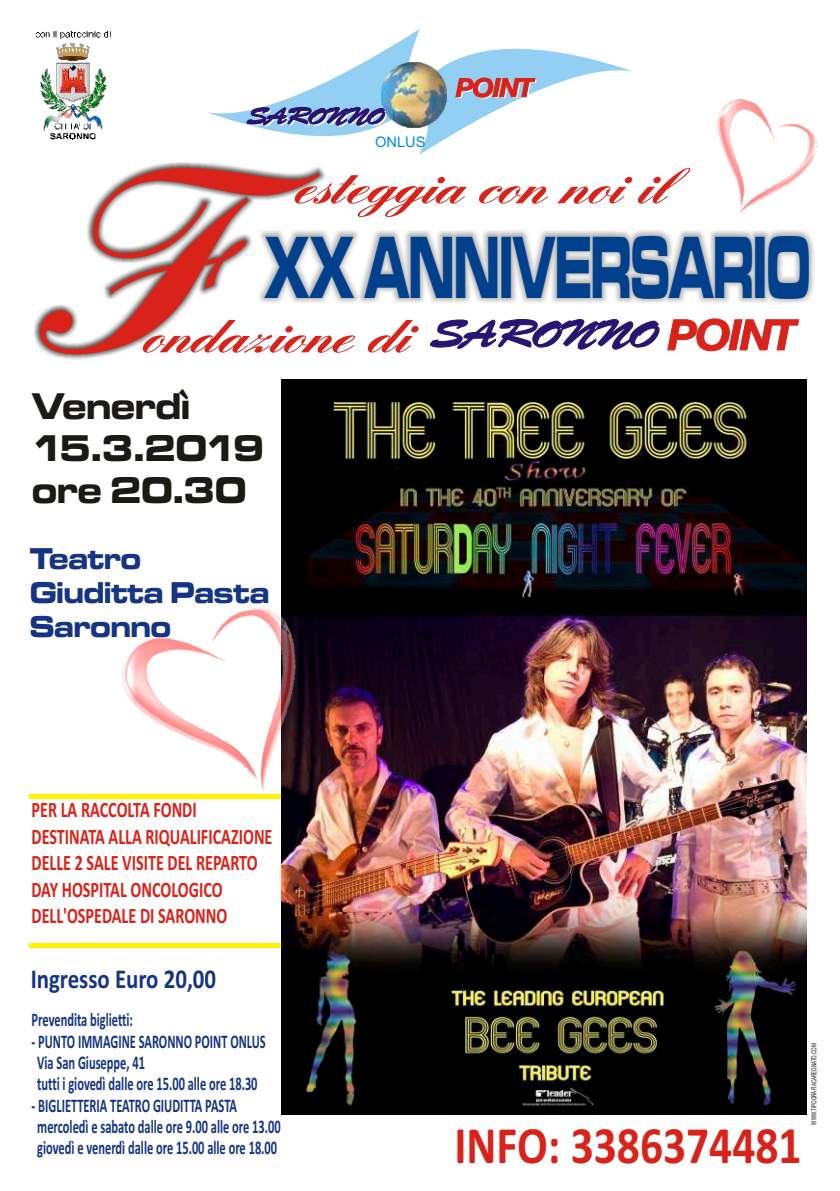
<style>
.page{position:relative;width:840px;height:1191px;background:#fff}
.page>*{position:absolute;margin:0;border:0;box-sizing:border-box;transform-origin:0 0}
.t1{font:700 269.6px "Englische Sch T";color:#d9231a}
.t2{font:91.6px "Microgramma D Bold Exte";color:#00408c;scale:.48 1}
.t3{font:700 53px "Englische Sch T";letter-spacing:-.03em;color:#d9231a;scale:1.14 1}
.t4{font:700 52.8px "Calibri";color:#d9231a;scale:.86 1}
.t5{font:700 52.8px "Englische Sch T";letter-spacing:-.03em;color:#d9231a;scale:1.14 1}
.t6{font:38.6px/42.2px "Microgramma D Bold Exte";color:#1c1a15;scale:.89 1}
.t7{font:31.2px/34px "Microgramma D Bold Exte";color:#153484;scale:.89 1}
.t8{font:700 27.4px "Calibri";color:#153484;scale:.84 1}
.t9{font:700 22px/26.6px "Calibri";color:#d9231a;scale:.73 1}
.t10{font:700 19.4px/21.4px "Calibri";color:#153484;scale:.64 1}
.t11{font:14.6px "Arial";color:#0091de}
.t12{font:7px "Arial";color:#1c1a15;scale:.64 1}
</style>
<div class="page">
<div style="left:29px;top:943px;width:316px;height:5px;background:#fef400"></div>
<div style="left:29px;top:794px;width:316px;height:5px;background:#fef400"></div>
<img style="left:282px;top:380px;width:524px;height:734px">
<svg style="left:207px;top:29px;width:426px;height:126px"></svg>
<svg style="left:429px;top:318px;width:371px;height:34px"></svg>
<img style="left:36px;top:31px;width:75px;height:109px">
<img style="left:122px;top:584px;width:227px;height:248px">
<img style="left:717px;top:99px;width:101px;height:116px">
<img style="left:35px;top:162px;width:290px;height:198px">
<img style="left:258px;top:229px;width:556px;height:76px">
<p class="t11" style="left:375px;top:136px;width:52px">ONLUS</p>
<h1 class="t1" style="left:26px;top:156px;width:197px">F</h1>
<h3 class="t3" style="left:292px;top:165px;width:331px">esteggia con noi il</h3>
<h2 class="t2" style="left:265px;top:226px;width:1137px">XX ANNIVERSARIO</h2>
<h3 class="t5" style="left:141px;top:314px;width:237px">ondazione di</h3>
<h3 class="t6" style="left:32px;top:386px;width:262px">Venerdì<br>15.3.2019 ore 20.30</h3>
<h3 class="t7" style="left:30px;top:543px;width:270px">Teatro<br>Giuditta Pasta<br>Saronno</h3>
<p class="t9" style="left:31px;top:798px;width:331px">PER LA RACCOLTA FONDI<br>DESTINATA ALLA RIQUALIFICAZIONE<br>DELLE 2 SALE VISITE DEL REPARTO<br>DAY HOSPITAL ONCOLOGICO<br>DELL'OSPEDALE DI SARONNO</p>
<h3 class="t8" style="left:31px;top:967px;width:222px">Ingresso Euro 20,00</h3>
<p class="t10" style="left:32px;top:1010px;width:160px">Prevendita biglietti:</p>
<p class="t10" style="left:32px;top:1032px;width:367px">- PUNTO IMMAGINE SARONNO POINT ONLUS<br>Via San Giuseppe, 41<br>tutti i giovedì dalle ore 15.00 alle ore 18.30</p>
<p class="t10" style="left:32px;top:1096px;width:390px">- BIGLIETTERIA TEATRO GIUDITTA PASTA mercoledì e sabato dalle ore 9.00 alle ore 13.00 giovedì e venerdì dalle ore 15.00 alle ore 18.00</p>
<h3 class="t4" style="left:454px;top:1123px;width:405px">INFO: 3386374481</h3>
<p class="t12" style="left:810px;top:1124px;width:129px;rotate:-90deg">WWW.TIPOGRAFIACAREGNATO.COM</p>
</div>
